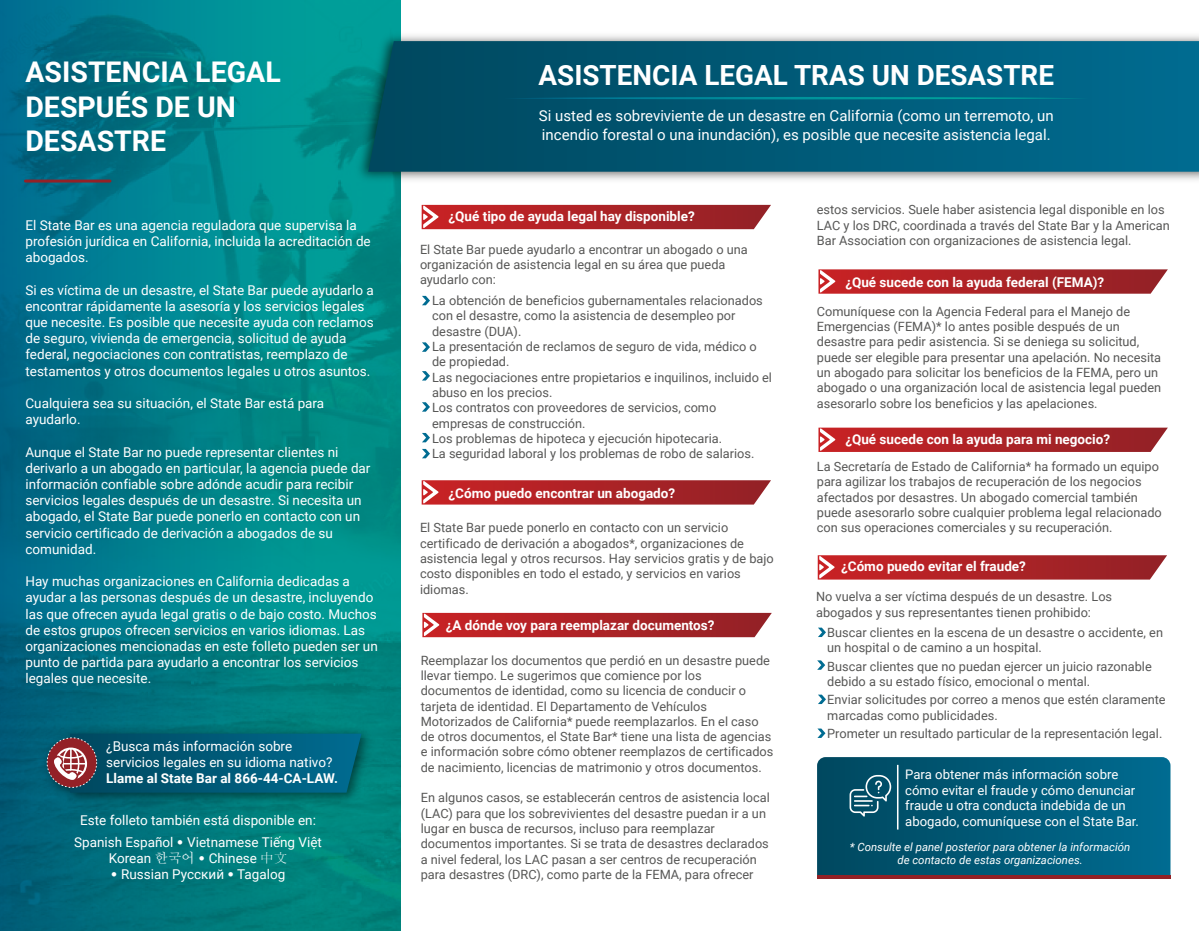
<style>
.page{position:relative;width:1199px;height:931px;background:#fff}
.page>*{position:absolute;margin:0;border:0;box-sizing:border-box;transform-origin:0 0}
.t1{font:700 28.5px/34.2px "Roboto";color:#fff}
.t2{font:700 27.9px "Roboto";color:#fff}
.t3{font:15px/18.8px "Roboto";color:#fff}
.t4{font:13.5px/16.2px "Roboto";color:#fff}
.t5{font:700 13.5px "Roboto";color:#fff}
.t6{font:13.05px/15.8px "Roboto";color:#fff}
.t7{font:12.75px/15.3px "Roboto";color:#575756}
.t8{font:italic 11.4px/13.6px "Roboto";color:#fff;text-align:center}
.s1{font-family:"Museo Sans 100"}
.s2{font-family:"Adobe Myungjo Std";font-weight:500}
</style>
<div class="page">
<svg style="left:818px;top:555px;width:349px;height:25px;background:#b23033"></svg>
<svg style="left:818px;top:428px;width:350px;height:24px;background:#b12b2f"></svg>
<svg style="left:818px;top:269px;width:350px;height:25px;background:#b23134"></svg>
<svg style="left:817px;top:757px;width:353px;height:118px;background:#025b79"></svg>
<img style="left:0;top:0;width:400px;height:931px">
<svg style="left:422px;top:205px;width:349px;height:24px;background:#b02a2e"></svg>
<svg style="left:422px;top:480px;width:349px;height:25px;background:#b23033"></svg>
<img style="left:350px;top:29px;width:849px;height:158px">
<svg style="left:368px;top:41px;width:831px;height:131px;background:#005a77"></svg>
<img style="left:36px;top:723px;width:342px;height:86px">
<svg style="left:47px;top:738px;width:50px;height:49px"></svg>
<svg style="left:53px;top:734px;width:308px;height:59px;background:#115a74"></svg>
<hr style="left:25px;top:180px;width:85px;height:3px;background:#932127">
<svg style="left:503px;top:97px;width:586px;height:2px"></svg>
<svg style="left:422px;top:296px;width:8px;height:9px"></svg>
<svg style="left:422px;top:342px;width:8px;height:10px"></svg>
<svg style="left:422px;top:402px;width:8px;height:10px"></svg>
<svg style="left:818px;top:628px;width:8px;height:9px"></svg>
<svg style="left:817px;top:660px;width:8px;height:10px"></svg>
<svg style="left:818px;top:695px;width:8px;height:9px"></svg>
<svg style="left:817px;top:729px;width:8px;height:9px"></svg>
<svg style="left:422px;top:433px;width:8px;height:9px"></svg>
<svg style="left:422px;top:449px;width:8px;height:9px"></svg>
<svg style="left:422px;top:371px;width:8px;height:10px"></svg>
<hr style="left:817px;top:875px;width:353px;height:3px;background:#922126">
<hr style="left:897px;top:765px;width:1px;height:65px;background:#fff">
<svg style="left:422px;top:613px;width:350px;height:24px;background:#b02b2e"></svg>
<p class="t1" style="left:25px;top:54px;width:257px">ASISTENCIA LEGAL<br>DESPUÉS DE UN<br>DESASTRE</p>
<h2 class="t2" style="left:538px;top:55px;width:517px">ASISTENCIA LEGAL TRAS UN DESASTRE</h2>
<p class="t3" style="left:539px;top:106px;width:516px">Si usted es sobreviviente de un desastre en California (como un terremoto, un incendio forestal o una inundación), es posible que necesite asistencia legal.</p>
<p class="t4" style="left:25px;top:216px;width:347px">El State Bar es una agencia reguladora que supervisa la profesión jurídica en California, incluida la acreditación de abogados.</p>
<p class="t4" style="left:25px;top:281px;width:350px">Si es víctima de un desastre, el State Bar puede ayudarlo a encontrar rápidamente la asesoría y los servicios legales que necesite. Es posible que necesite ayuda con reclamos de seguro, vivienda de emergencia, solicitud de ayuda federal, negociaciones con contratistas, reemplazo de testamentos y otros documentos legales u otros asuntos.</p>
<p class="t4" style="left:25px;top:395px;width:300px">Cualquiera sea su situación, el State Bar está para ayudarlo.</p>
<p class="t4" style="left:25px;top:443px;width:347px">Aunque el State Bar no puede representar clientes ni derivarlo a un abogado en particular, la agencia puede dar información confiable sobre adónde acudir para recibir servicios legales después de un desastre. Si necesita un abogado, el State Bar puede ponerlo en contacto con un servicio certificado de derivación a abogados de su comunidad.</p>
<p class="t4" style="left:25px;top:573px;width:354px">Hay muchas organizaciones en California dedicadas a ayudar a las personas después de un desastre, incluyendo las que ofrecen ayuda legal gratis o de bajo costo. Muchos de estos grupos ofrecen servicios en varios idiomas. Las organizaciones mencionadas en este folleto pueden ser un punto de partida para ayudarlo a encontrar los servicios legales que necesite.</p>
<p class="t4" style="left:106px;top:738px;width:228px">¿Busca más información sobre servicios legales en su idioma nativo?</p>
<p class="t5" style="left:106px;top:769px;width:233px">Llame al State Bar al 866-44-CA-LAW.</p>
<p class="t4" style="left:80px;top:811px;width:237px">Este folleto también está disponible en:</p>
<p class="t4" style="left:74px;top:833px;width:249px">Spanish Español <span class="s1">∞</span> Vietnamese Tiếng Việt</p>
<p class="t4" style="left:109px;top:849px;width:180px">Korean <span class="s2">한국어</span> <span class="s1">∞</span> Chinese <span class="s2">中文</span></p>
<p class="t4" style="left:111px;top:866px;width:176px"><span class="s1">∞</span> Russian Русский <span class="s1">∞</span> Tagalog</p>
<h3 class="t5" style="left:448px;top:207px;width:248px">¿Qué tipo de ayuda legal hay disponible?</h3>
<p class="t7" style="left:420px;top:241px;width:329px">El State Bar puede ayudarlo a encontrar un abogado o una organización de asistencia legal en su área que pueda ayudarlo con:</p>
<p class="t7" style="left:432px;top:293px;width:332px">La obtención de beneficios gubernamentales relacionados con el desastre, como la asistencia de desempleo por desastre (DUA).</p>
<p class="t7" style="left:432px;top:338px;width:326px">La presentación de reclamos de seguro de vida, médico o de propiedad.</p>
<p class="t7" style="left:432px;top:369px;width:341px">Las negociaciones entre propietarios e inquilinos, incluido el abuso en los precios.</p>
<p class="t7" style="left:432px;top:400px;width:286px">Los contratos con proveedores de servicios, como empresas de construcción.</p>
<p class="t7" style="left:432px;top:430px;width:292px">Los problemas de hipoteca y ejecución hipotecaria.</p>
<p class="t7" style="left:432px;top:446px;width:324px">La seguridad laboral y los problemas de robo de salarios.</p>
<h3 class="t5" style="left:448px;top:483px;width:228px">¿Cómo puedo encontrar un abogado?</h3>
<p class="t7" style="left:420px;top:520px;width:355px">El State Bar puede ponerlo en contacto con un servicio certificado de derivación a abogados*, organizaciones de asistencia legal y otros recursos. Hay servicios gratis y de bajo costo disponibles en todo el estado, y servicios en varios idiomas.</p>
<h3 class="t5" style="left:446px;top:616px;width:270px">¿A dónde voy para reemplazar documentos?</h3>
<p class="t7" style="left:421px;top:652px;width:354px">Reemplazar los documentos que perdió en un desastre puede llevar tiempo. Le sugerimos que comience por los documentos de identidad, como su licencia de conducir o tarjeta de identidad. El Departamento de Vehículos Motorizados de California* puede reemplazarlos. En el caso de otros documentos, el State Bar* tiene una lista de agencias e información sobre cómo obtener reemplazos de certificados de nacimiento, licencias de matrimonio y otros documentos.</p>
<p class="t7" style="left:421px;top:790px;width:350px">En algunos casos, se establecerán centros de asistencia local (LAC) para que los sobrevivientes del desastre puedan ir a un lugar en busca de recursos, incluso para reemplazar documentos importantes. Si se trata de desastres declarados a nivel federal, los LAC pasan a ser centros de recuperación para desastres (DRC), como parte de la FEMA, para ofrecer</p>
<p class="t7" style="left:817px;top:202px;width:354px">estos servicios. Suele haber asistencia legal disponible en los<br>LAC y los DRC, coordinada a través del State Bar y la American<br>Bar Association con organizaciones de asistencia legal.</p>
<h3 class="t5" style="left:845px;top:273px;width:260px">¿Qué sucede con la ayuda federal (FEMA)?</h3>
<p class="t7" style="left:817px;top:303px;width:346px">Comuníquese con la Agencia Federal para el Manejo de Emergencias (FEMA)* lo antes posible después de un desastre para pedir asistencia. Si se deniega su solicitud, puede ser elegible para presentar una apelación. No necesita un abogado para solicitar los beneficios de la FEMA, pero un abogado o una organización local de asistencia legal pueden asesorarlo sobre los beneficios y las apelaciones.</p>
<h3 class="t5" style="left:845px;top:430px;width:266px">¿Qué sucede con la ayuda para mi negocio?</h3>
<p class="t7" style="left:817px;top:458px;width:346px">La Secretaría de Estado de California* ha formado un equipo para agilizar los trabajos de recuperación de los negocios afectados por desastres. Un abogado comercial también puede asesorarlo sobre cualquier problema legal relacionado con sus operaciones comerciales y su recuperación.</p>
<h3 class="t5" style="left:841px;top:557px;width:186px">¿Cómo puedo evitar el fraude?</h3>
<p class="t7" style="left:816px;top:589px;width:298px">No vuelva a ser víctima después de un desastre. Los abogados y sus representantes tienen prohibido:</p>
<p class="t7" style="left:827px;top:624px;width:337px">Buscar clientes en la escena de un desastre o accidente, en un hospital o de camino a un hospital.</p>
<p class="t7" style="left:827px;top:658px;width:326px">Buscar clientes que no puedan ejercer un juicio razonable debido a su estado físico, emocional o mental.</p>
<p class="t7" style="left:827px;top:692px;width:340px">Enviar solicitudes por correo a menos que estén claramente marcadas como publicidades.</p>
<p class="t7" style="left:827px;top:725px;width:337px">Prometer un resultado particular de la representación legal.</p>
<p class="t6" style="left:905px;top:766px;width:235px">Para obtener más información sobre cómo evitar el fraude y cómo denunciar fraude u otra conducta indebida de un abogado, comuníquese con el State Bar.</p>
<p class="t8" style="left:850px;top:839px;width:282px">* Consulte el panel posterior para obtener la información de contacto de estas organizaciones.</p>
</div>
